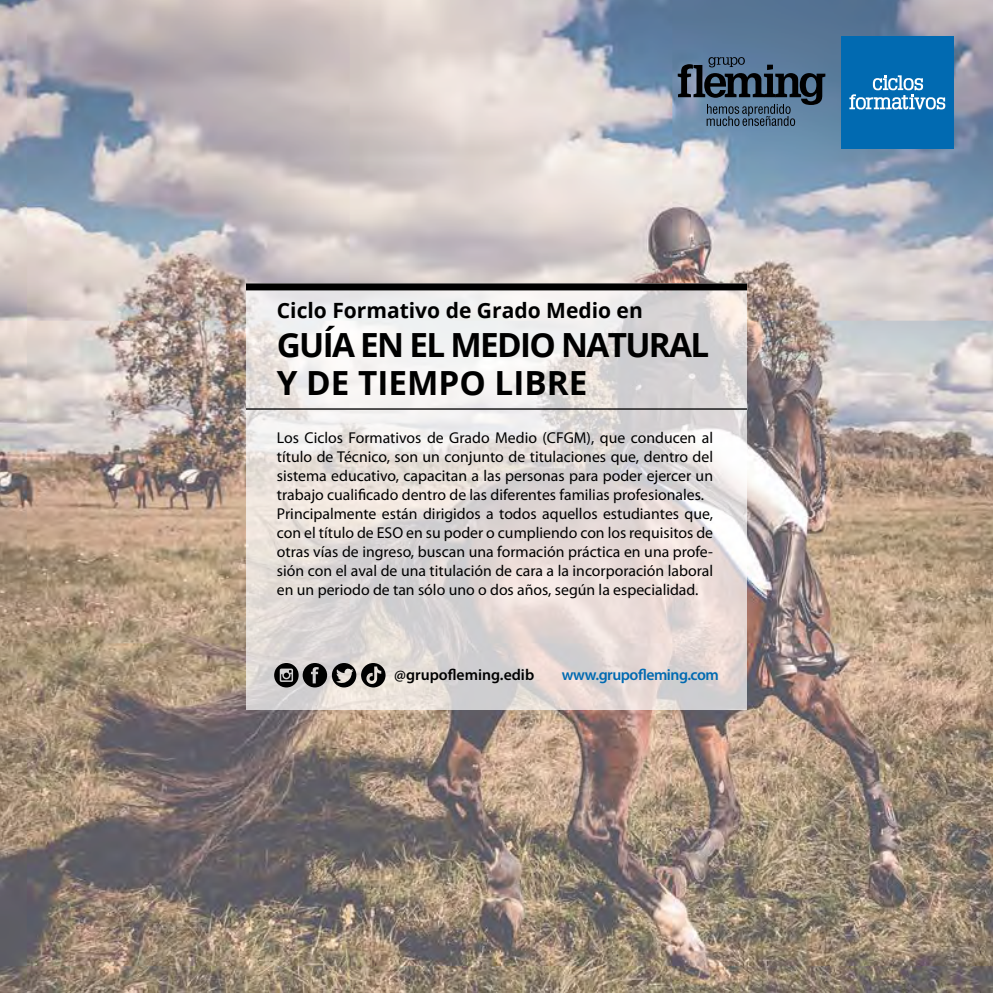
<style>
.page{position:relative;width:993px;height:993px;background:#fff}
.page>*{position:absolute;margin:0;border:0;box-sizing:border-box;transform-origin:0 0}
.t1{font:700 33.25px/38.5px "Open Sans";letter-spacing:-.05em;color:#000}
.t2{font:700 21px "Open Sans";color:#000}
.t3{font:15.75px/18.9px "Myriad Pro";color:#000}
.t4{font:600 15.75px "Myriad Pro";letter-spacing:-.03em;color:#016ab1}
.t5{font:600 15.75px "Myriad Pro";color:#000}
</style>
<div class="page">
<img style="left:0;top:0;width:992px;height:992px">
<svg style="left:246px;top:290px;width:500px;height:419px"></svg>
<hr style="left:246px;top:408px;width:500px;height:1px;background:#000">
<div style="left:246px;top:283px;width:500px;height:7px;background:#000"></div>
<svg style="left:677px;top:57px;width:148px;height:69px"></svg>
<div style="left:840px;top:36px;width:113px;height:112px;background:#016ab1"></div>
<svg style="left:849px;top:75px;width:95px;height:34px"></svg>
<svg style="left:274px;top:662px;width:111px;height:25px"></svg>
<h2 class="t2" style="left:277px;top:295px;width:367px">Ciclo Formativo de Grado Medio en</h2>
<h1 class="t1" style="left:277px;top:324px;width:434px">GUÍA EN EL MEDIO NATURAL<br>Y DE TIEMPO LIBRE</h1>
<p class="t3" style="left:277px;top:428px;width:437px">Los Ciclos Formativos de Grado Medio (CFGM), que conducen al título de Técnico, son un conjunto de titulaciones que, dentro del sistema educativo, capacitan a las personas para poder ejercer un trabajo cualificado dentro de las diferentes familias profesionales.<br>Principalmente están dirigidos a todos aquellos estudiantes que, con el título de ESO en su poder o cumpliendo con los requisitos de otras vías de ingreso, buscan una formación práctica en una profe&shy;sión con el aval de una titulación de cara a la incorporación laboral en un periodo de tan sólo uno o dos años, según la especialidad.</p>
<p class="t5" style="left:394px;top:664px;width:141px">@grupofleming.edib</p>
<p class="t4" style="left:561px;top:664px;width:159px">www.grupofleming.com</p>
</div>
